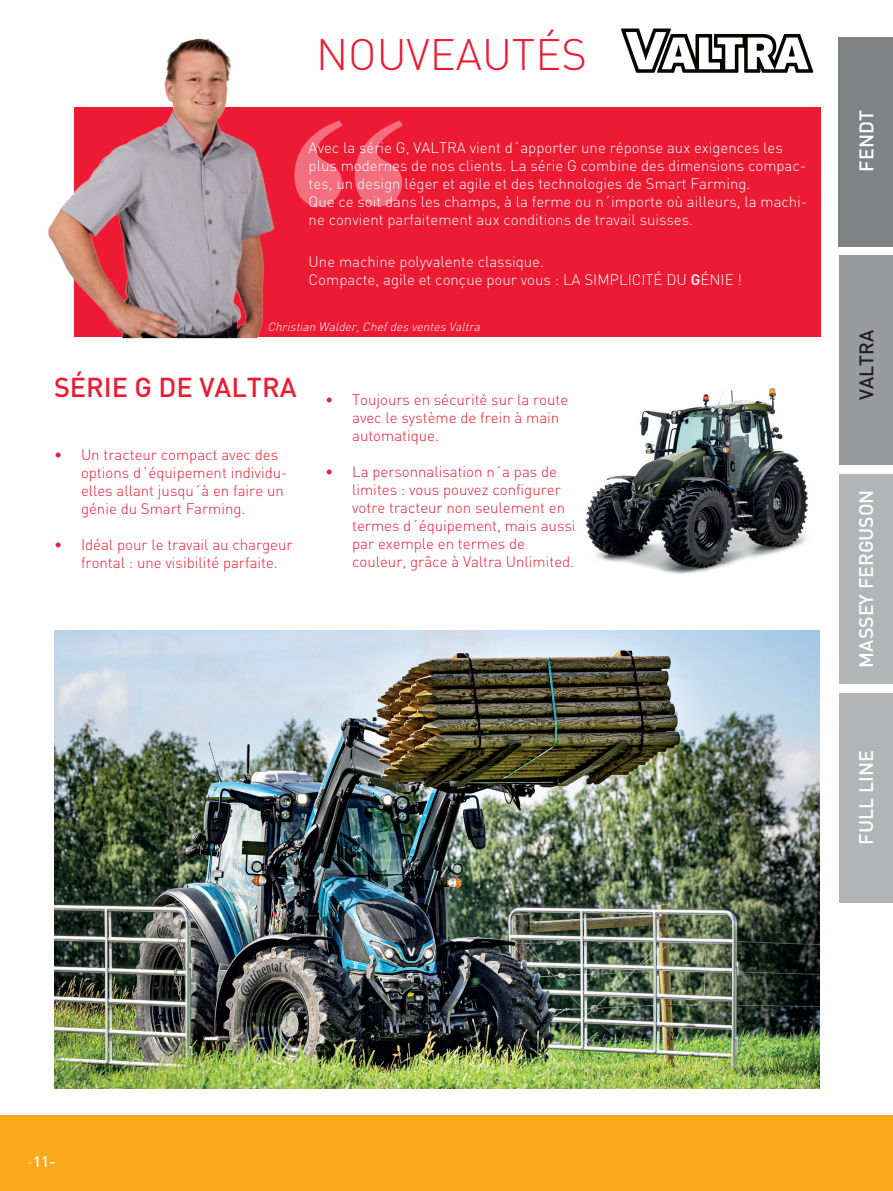
<style>
.page{position:relative;width:893px;height:1191px;background:#fff}
.page>*{position:absolute;margin:0;border:0;box-sizing:border-box;transform-origin:0 0}
.t1{font:312.9px "Engravers";color:#fff}
.t2{font:300 43.5px "DIN";color:#ed1a33}
.t3{font:500 27px "DIN";color:#ed1a33}
.t4{font:500 19.5px "DIN";color:#fff}
.t5{font:500 19.5px "DIN";color:#231f20}
.t6{font:300 15px/18px "DIN";color:#ed1a33}
.t7{font:300 15px/18px "DIN";color:#fff}
.t8{font:500 15px "DIN";color:#fff}
.t9{font:italic 300 12px "DIN";color:#fff}
.s1{font-weight:500}
.s2{font-weight:300}
</style>
<div class="page">
<div style="left:0;top:1115px;width:893px;height:76px;background:#f9a91b"></div>
<img style="left:585px;top:388px;width:223px;height:186px">
<div style="left:839px;top:37px;width:54px;height:210px;background:#808285"></div>
<div style="left:839px;top:255px;width:54px;height:210px;background:#999b9d"></div>
<div style="left:839px;top:473px;width:54px;height:210px;background:#b2b4b5"></div>
<div style="left:839px;top:692px;width:54px;height:210px;background:#b2b4b5"></div>
<div style="left:74px;top:107px;width:747px;height:230px;background:#ed1a33"></div>
<svg style="left:621px;top:28px;width:192px;height:45px"></svg>
<img style="left:47px;top:38px;width:228px;height:300px">
<img style="left:54px;top:630px;width:766px;height:459px">
<h2 class="t2" style="left:316px;top:28px;width:272px">NOUVEAUTÉS</h2>
<h1 class="t1" style="left:440px;top:282px;width:187px;rotate:-180deg">"</h1>
<p class="t7" style="left:309px;top:138px;width:500px">Avec la série G, VALTRA vient d´apporter une réponse aux exigences les plus modernes de nos clients. La série G combine des dimensions compac&shy;tes, un design léger et agile et des technologies de Smart Farming.<br>Que ce soit dans les champs, à la ferme ou n´importe où ailleurs, la machi&shy;ne convient parfaitement aux conditions de travail suisses.</p>
<p class="t7" style="left:309px;top:252px;width:435px">Une machine polyvalente classique.<br>Compacte, agile et conçue pour vous : LA SIMPLICITÉ DU <span class="s1">G</span>ÉNIE !</p>
<p class="t9" style="left:268px;top:319px;width:217px">Christian Walder,Chefdes ventes Valtra</p>
<h3 class="t3" style="left:54px;top:370px;width:244px">SÉRIE G DE VALTRA</h3>
<p class="t6" style="left:81px;top:445px;width:208px;text-indent:-27px">• Un tracteur compact avec des options d´équipement individu&shy;elles allant jusqu´à en faire un génie du Smart Farming.</p>
<p class="t6" style="left:81px;top:535px;width:213px;text-indent:-27px">• Idéal pour le travail au chargeur frontal : une visibilité parfaite.</p>
<p class="t6" style="left:352px;top:390px;width:218px;text-indent:-27px">• Toujours en sécurité sur la route avec le système de frein à main automatique.</p>
<p class="t6" style="left:352px;top:462px;width:225px;text-indent:-27px">• La personnalisation n´a pas de limites : vous pouvez configurer votre tracteur non seulement en termes d´équipement, mais aussi par exemple en termes de couleur, grâce à Valtra Unlimited.</p>
<h3 class="t4" style="left:854px;top:171px;width:63px;rotate:-90deg">FENDT</h3>
<h3 class="t5" style="left:854px;top:400px;width:72px;rotate:-90deg">VALTRA</h3>
<h3 class="t4" style="left:854px;top:667px;width:180px;rotate:-90deg">MASSEY FERGUSON</h3>
<h3 class="t4" style="left:854px;top:844px;width:96px;rotate:-90deg">FULL LINE</h3>
<p class="t8" style="left:27px;top:1151px;width:30px"><span class="s2">-</span>11-</p>
</div>
